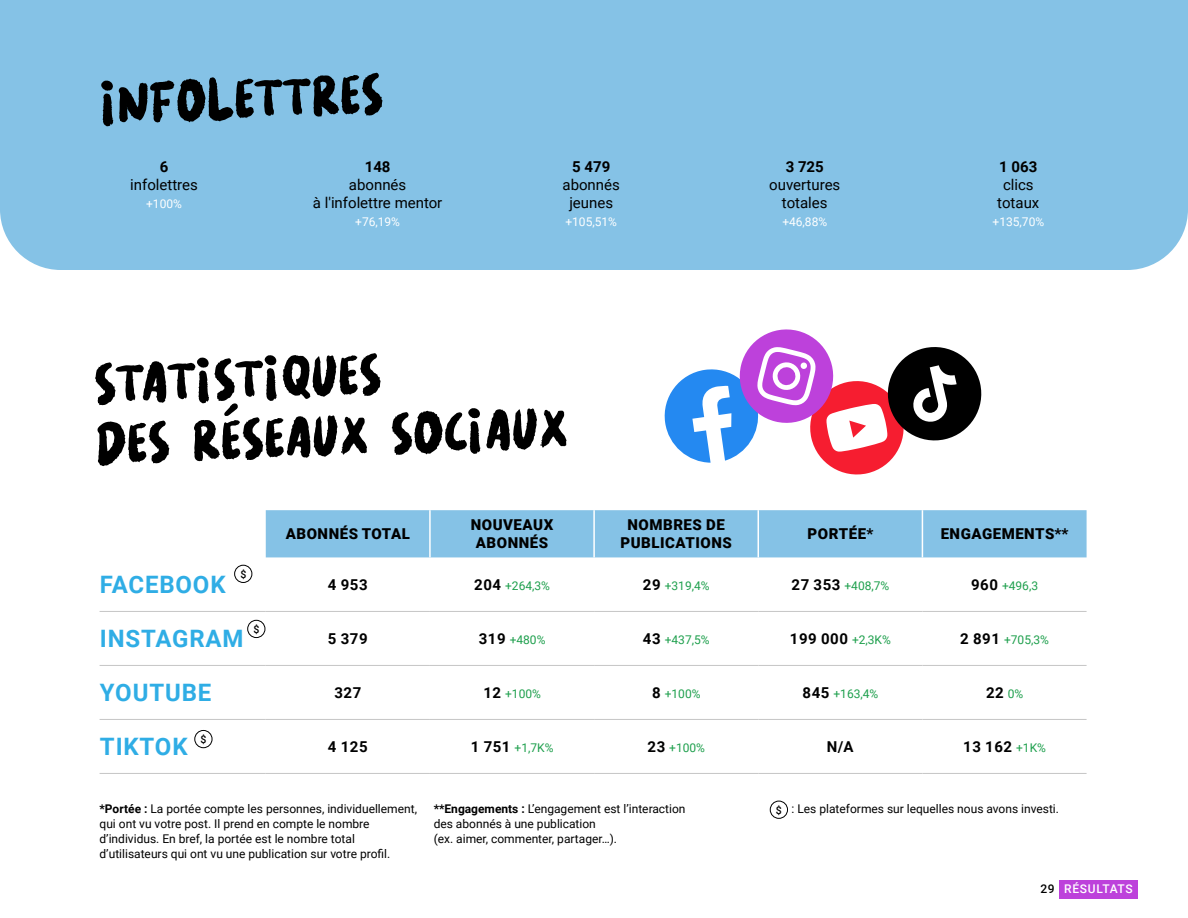
<style>
.page{position:relative;width:1188px;height:918px;background:#fff}
.page>*{position:absolute;margin:0;border:0;box-sizing:border-box;transform-origin:0 0}
.t1{font:60px/60px "LESNOIR Regular";color:#000}
.t2{font:700 24px "Roboto";letter-spacing:.035em;color:#2fade5}
.t3{font:15px/18px "Roboto";color:#000;text-align:center}
.t4{font:900 15px/18px "Roboto";letter-spacing:.035em;color:#000;text-align:center}
.t5{font:700 15px "Roboto";letter-spacing:.035em;color:#000}
.t6{font:12px/15px "Roboto";color:#000}
.t7{font:12px "Roboto";color:#1d9f4c}
.t8{font:12px "Roboto";color:#fff}
.t9{font:500 12px "Roboto";letter-spacing:.055em;color:#fff}
.t10{font:500 10.5px "Roboto";color:#000}
.s1{font-weight:700;font-size:15px;color:#000}
.s2{font-weight:400;font-size:12px;color:#1d9f4c}
.s3{font-weight:700}
.s4{color:#000}
</style>
<div class="page">
<div style="left:0;top:0;width:1188px;height:270px;background:#85c2e6"></div>
<svg style="left:664px;top:329px;width:318px;height:146px"></svg>
<div style="left:266px;top:510px;width:821px;height:47px;background:#85c2e6"></div>
<hr style="left:429px;top:510px;width:2px;height:47px;background:#fff">
<hr style="left:593px;top:510px;width:2px;height:47px;background:#fff">
<hr style="left:758px;top:510px;width:1px;height:47px;background:#fff">
<hr style="left:922px;top:510px;width:1px;height:47px;background:#fff">
<hr style="left:100px;top:611px;width:166px;height:1px;background:#c6c6c6">
<hr style="left:266px;top:611px;width:164px;height:1px;background:#c6c6c6">
<hr style="left:430px;top:611px;width:164px;height:1px;background:#c6c6c6">
<hr style="left:594px;top:611px;width:164px;height:1px;background:#c6c6c6">
<hr style="left:758px;top:611px;width:164px;height:1px;background:#c6c6c6">
<hr style="left:922px;top:611px;width:165px;height:1px;background:#c6c6c6">
<hr style="left:100px;top:719px;width:166px;height:1px;background:#c6c6c6">
<hr style="left:266px;top:719px;width:164px;height:1px;background:#c6c6c6">
<hr style="left:430px;top:719px;width:164px;height:1px;background:#c6c6c6">
<hr style="left:594px;top:719px;width:164px;height:1px;background:#c6c6c6">
<hr style="left:758px;top:719px;width:164px;height:1px;background:#c6c6c6">
<hr style="left:922px;top:719px;width:165px;height:1px;background:#c6c6c6">
<hr style="left:100px;top:665px;width:166px;height:1px;background:#c6c6c6">
<hr style="left:266px;top:665px;width:164px;height:1px;background:#c6c6c6">
<hr style="left:430px;top:665px;width:164px;height:1px;background:#c6c6c6">
<hr style="left:594px;top:665px;width:164px;height:1px;background:#c6c6c6">
<hr style="left:758px;top:665px;width:164px;height:1px;background:#c6c6c6">
<hr style="left:922px;top:665px;width:165px;height:1px;background:#c6c6c6">
<hr style="left:100px;top:773px;width:166px;height:1px;background:#c6c6c6">
<hr style="left:266px;top:773px;width:164px;height:1px;background:#c6c6c6">
<hr style="left:430px;top:773px;width:164px;height:1px;background:#c6c6c6">
<hr style="left:594px;top:773px;width:164px;height:1px;background:#c6c6c6">
<hr style="left:758px;top:773px;width:164px;height:1px;background:#c6c6c6">
<hr style="left:922px;top:773px;width:165px;height:1px;background:#c6c6c6">
<div style="left:770px;top:801px;width:18px;height:18px;border:1px solid #000;border-radius:50%"></div>
<div style="left:234px;top:565px;width:18px;height:18px;border:1px solid #000;border-radius:50%"></div>
<div style="left:247px;top:620px;width:18px;height:18px;border:1px solid #000;border-radius:50%"></div>
<div style="left:194px;top:730px;width:18px;height:18px;border:1px solid #000;border-radius:50%"></div>
<div style="left:1059px;top:880px;width:78px;height:18px;background:#bd41db"></div>
<h1 class="t1" style="left:99px;top:68px;width:285px;rotate:-2deg">INFOLETTRES</h1>
<p class="t5" style="left:365px;top:156px;width:27px">148</p>
<p class="t3" style="left:313px;top:175px;width:131px">abonnés<br>à l'infolettre mentor</p>
<p class="t8" style="left:355px;top:213px;width:46px">+76,19%</p>
<p class="t5" style="left:160px;top:156px;width:10px">6</p>
<p class="t3" style="left:130px;top:175px;width:69px">infolettres</p>
<p class="t8" style="left:146px;top:195px;width:37px">+100%</p>
<p class="t5" style="left:572px;top:156px;width:40px">5 479</p>
<p class="t3" style="left:563px;top:175px;width:59px">abonnés jeunes</p>
<p class="t8" style="left:565px;top:213px;width:53px">+105,51%</p>
<h1 class="t1" style="left:93px;top:348px;width:474px;rotate:-2deg">STATISTIQUES<br>DES RÉSEAUX SOCIAUX</h1>
<p class="t5" style="left:786px;top:156px;width:40px">3 725</p>
<p class="t3" style="left:769px;top:175px;width:73px">ouvertures totales</p>
<p class="t8" style="left:782px;top:213px;width:46px">+46,88%</p>
<p class="t5" style="left:999px;top:156px;width:40px">1 063</p>
<p class="t3" style="left:997px;top:175px;width:44px">clics totaux</p>
<p class="t8" style="left:993px;top:213px;width:53px">+135,70%</p>
<p class="t4" style="left:286px;top:525px;width:126px">ABONNÉS TOTAL</p>
<p class="t4" style="left:471px;top:516px;width:84px">NOUVEAUX<br>ABONNÉS</p>
<p class="t4" style="left:621px;top:516px;width:113px">NOMBRES DE<br>PUBLICATIONS</p>
<p class="t4" style="left:808px;top:525px;width:67px">PORTÉE*</p>
<p class="t4" style="left:941px;top:525px;width:129px">ENGAGEMENTS**</p>
<p class="t10" style="left:240px;top:567px;width:7px">$</p>
<h2 class="t2" style="left:100px;top:568px;width:127px">FACEBOOK</h2>
<p class="t5" style="left:328px;top:574px;width:41px">4 953</p>
<p class="t7" style="left:474px;top:577px;width:77px"><span class="s1">204</span> +264,3%</p>
<p class="t7" style="left:643px;top:577px;width:68px"><span class="s1">29</span> +319,4%</p>
<p class="t7" style="left:792px;top:577px;width:99px"><span class="s1">27 353</span> +408,7%</p>
<p class="t7" style="left:971px;top:577px;width:69px"><span class="s1">960</span> +496,3</p>
<h2 class="t2" style="left:100px;top:622px;width:145px">INSTAGRAM</h2>
<p class="t5" style="left:328px;top:628px;width:41px">5 379</p>
<p class="t7" style="left:479px;top:631px;width:68px"><span class="s1">319</span> +480%</p>
<p class="t7" style="left:643px;top:631px;width:68px"><span class="s1">43</span> +437,5%</p>
<p class="t5" style="left:790px;top:628px;width:102px">199 000 <span class="s2">+2,3K%</span></p>
<p class="t7" style="left:960px;top:631px;width:90px"><span class="s1">2 891</span> +705,3%</p>
<h2 class="t2" style="left:100px;top:676px;width:113px">YOUTUBE</h2>
<p class="t5" style="left:334px;top:682px;width:28px">327</p>
<p class="t7" style="left:483px;top:685px;width:59px"><span class="s1">12</span> +100%</p>
<p class="t7" style="left:652px;top:685px;width:50px"><span class="s1">8</span> +100%</p>
<p class="t7" style="left:803px;top:685px;width:77px"><span class="s1">845</span> +163,4%</p>
<p class="t5" style="left:986px;top:682px;width:39px">22 <span class="s2">0%</span></p>
<h2 class="t2" style="left:100px;top:730px;width:89px">TIKTOK</h2>
<p class="t5" style="left:328px;top:736px;width:41px">4 125</p>
<p class="t7" style="left:471px;top:739px;width:84px"><span class="s1">1 751</span> +1,7K%</p>
<p class="t7" style="left:648px;top:739px;width:59px"><span class="s1">23</span> +100%</p>
<p class="t5" style="left:827px;top:736px;width:28px">N/A</p>
<p class="t5" style="left:963px;top:736px;width:84px">13 162 <span class="s2">+1K%</span></p>
<p class="t10" style="left:253px;top:622px;width:7px">$</p>
<p class="t10" style="left:201px;top:732px;width:7px">$</p>
<p class="t6" style="left:100px;top:800px;width:319px"><span class="s3">*Portée :</span> La portée compte les personnes, individuellement, qui ont vu votre post. Il prend en compte le nombre d’individus. En bref, la portée est le nombre total d’utilisateurs qui ont vu une publication sur votre profil.</p>
<p class="t6" style="left:434px;top:800px;width:253px"><span class="s3">**Engagements :</span> L’engagement est l’interaction des abonnés à une publication<br>(ex. aimer, commenter, partager…).</p>
<p class="t6" style="left:792px;top:800px;width:269px">: Les plateformes sur lequelles nous avons investi.</p>
<p class="t10" style="left:776px;top:803px;width:7px">$</p>
<p class="t9" style="left:1041px;top:881px;width:94px"><span class="s4">29</span> RÉSULTATS</p>
</div>
